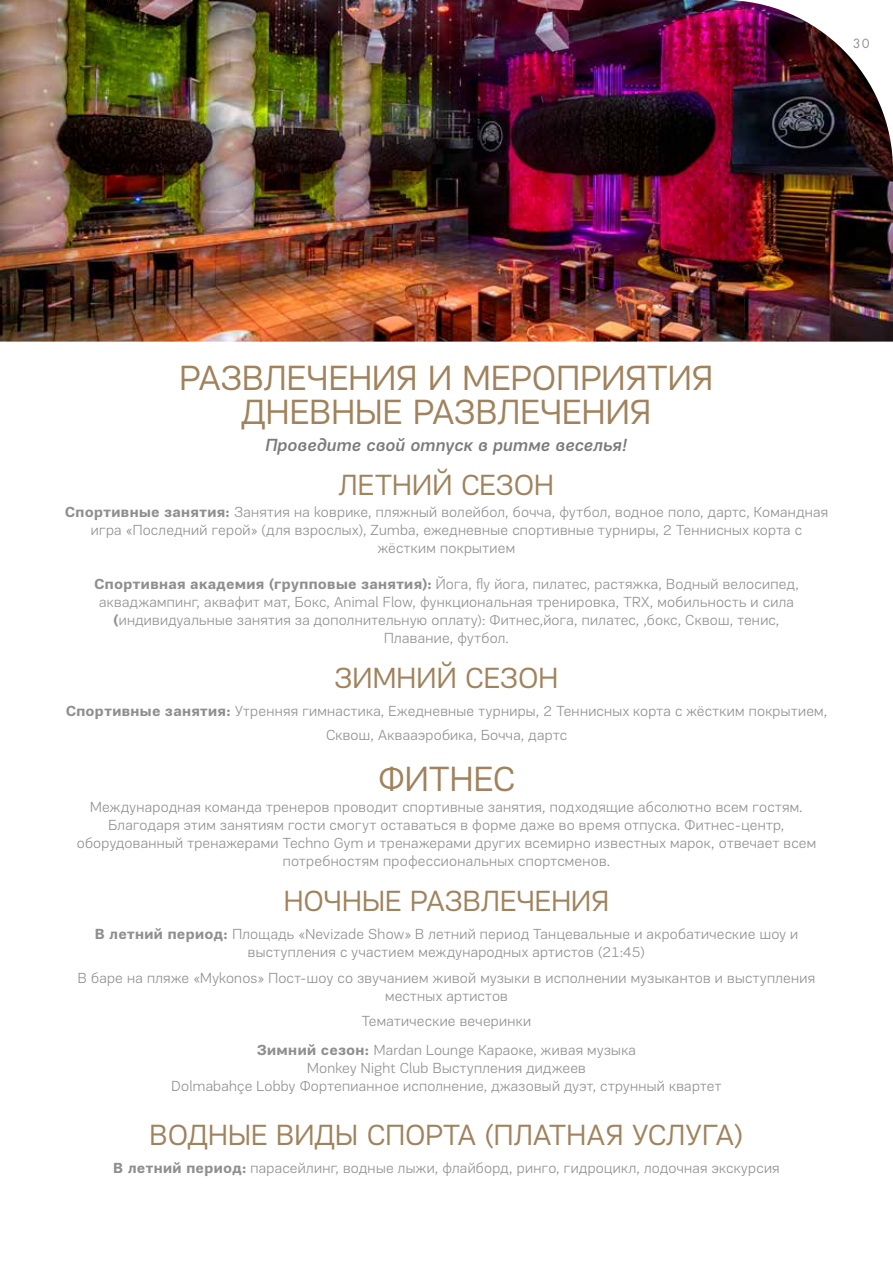
<style>
.page{position:relative;width:893px;height:1263px;background:#fff}
.page>*{position:absolute;margin:0;border:0;box-sizing:border-box;transform-origin:0 0}
.t1{font:36px/34.5px "PF Encore Sans Pro";letter-spacing:.005em;color:#a0825c;text-align:center}
.t2{font:30px "PF Encore Sans Pro";letter-spacing:.005em;color:#a0825c}
.t3{font:italic 500 18px "PF Encore Sans Pro";letter-spacing:.005em;color:#7c7b7c}
.t4{font:300 15px/18px "PF Encore Sans Pro";letter-spacing:.02em;color:#8f8f8f;text-align:center}
.t5{font:13.95px "Futura PT";color:#8f8f8f}
.s1{font-weight:700}
</style>
<div class="page">
<img style="left:0;top:0;width:893px;height:342px">
<p class="t5" style="left:853px;top:35px;width:18px">30</p>
<h1 class="t1" style="left:180px;top:361px;width:535px">РАЗВЛЕЧЕНИЯ И МЕРОПРИЯТИЯ<br>ДНЕВНЫЕ РАЗВЛЕЧЕНИЯ</h1>
<p class="t3" style="left:265px;top:434px;width:364px">Проведите свой отпуск в ритме веселья!</p>
<h2 class="t2" style="left:339px;top:467px;width:216px">ЛЕТНИЙ СЕЗОН</h2>
<p class="t4" style="left:65px;top:503px;width:765px"><span class="s1">Спортивные занятия:</span> Занятия на kоврике, пляжный волейбол, бочча, футбол, водное поло, дартс, Командная игра «Последний герой» (для взрослых), Zumba, ежедневные спортивные турниры, 2 Теннисных корта с жёстким покрытием</p>
<p class="t4" style="left:94px;top:575px;width:706px"><span class="s1">Спортивная академия (групповые занятия):</span> Йога, fly йога, пилатес, растяжка, Водный велосипед, акваджампинг, аквафит мат, Бокс, Animal Flow, функциональная тренировка, TRX, мобильность и сила <span class="s1">(</span>индивидуальные занятия за дополнительную оплату): Фитнес,йога, пилатес, ,бокс, Cквош, тенис, Плавание, футбол.</p>
<h2 class="t2" style="left:335px;top:660px;width:225px">ЗИМНИЙ СЕЗОН</h2>
<p class="t4" style="left:66px;top:699px;width:763px;line-height:24px"><span class="s1">Спортивные занятия:</span> Утренняя гимнастика, Eжедневные турниры, 2 Теннисных корта с жёстким покрытием,<br>Cквош, Aквааэробика, Бочча, дартс</p>
<h1 class="t1" style="left:378px;top:762px;width:138px">ФИТНЕС</h1>
<p class="t4" style="left:77px;top:798px;width:741px">Международная команда тренеров проводит спортивные занятия, подходящие абсолютно всем гостям.<br>Благодаря этим занятиям гости смогут оставаться в форме даже во время отпуска. Фитнес-центр, оборудованный тренажерами Techno Gym и тренажерами других всемирно известных марок, отвечает всем потребностям профессиональных спортсменов.</p>
<h2 class="t2" style="left:284px;top:883px;width:327px">НОЧНЫЕ РАЗВЛЕЧЕНИЯ</h2>
<p class="t4" style="left:95px;top:925px;width:705px"><span class="s1">В летний период:</span> Площадь «Nevizade Show» В летний период Танцевальные и акробатические шоу и выступления с участием международных артистов (21:45)</p>
<p class="t4" style="left:78px;top:969px;width:739px">В баре на пляже «Mykonos» Пост-шоу со звучанием живой музыки в исполнении музыкантов и выступления местных артистов</p>
<p class="t4" style="left:257px;top:1007px;width:380px;line-height:28.5px">Тематические вечеринки<br><span class="s1">Зимний сезон:</span> Mardan Lounge Караоке, живая музыка</p>
<p class="t4" style="left:172px;top:1059px;width:551px">Monkey Night Club Выступления диджеев<br>Dolmabahçe Lobby Фортепианное исполнение, джазовый дуэт, струнный квартет</p>
<h2 class="t2" style="left:150px;top:1117px;width:595px">ВОДНЫЕ ВИДЫ СПОРТА (ПЛАТНАЯ УСЛУГА)</h2>
<p class="t4" style="left:113px;top:1159px;width:668px"><span class="s1">В летний период:</span> парасейлинг, водные лыжи, флайборд, ринго, гидроцикл, лодочная экскурсия</p>
</div>
